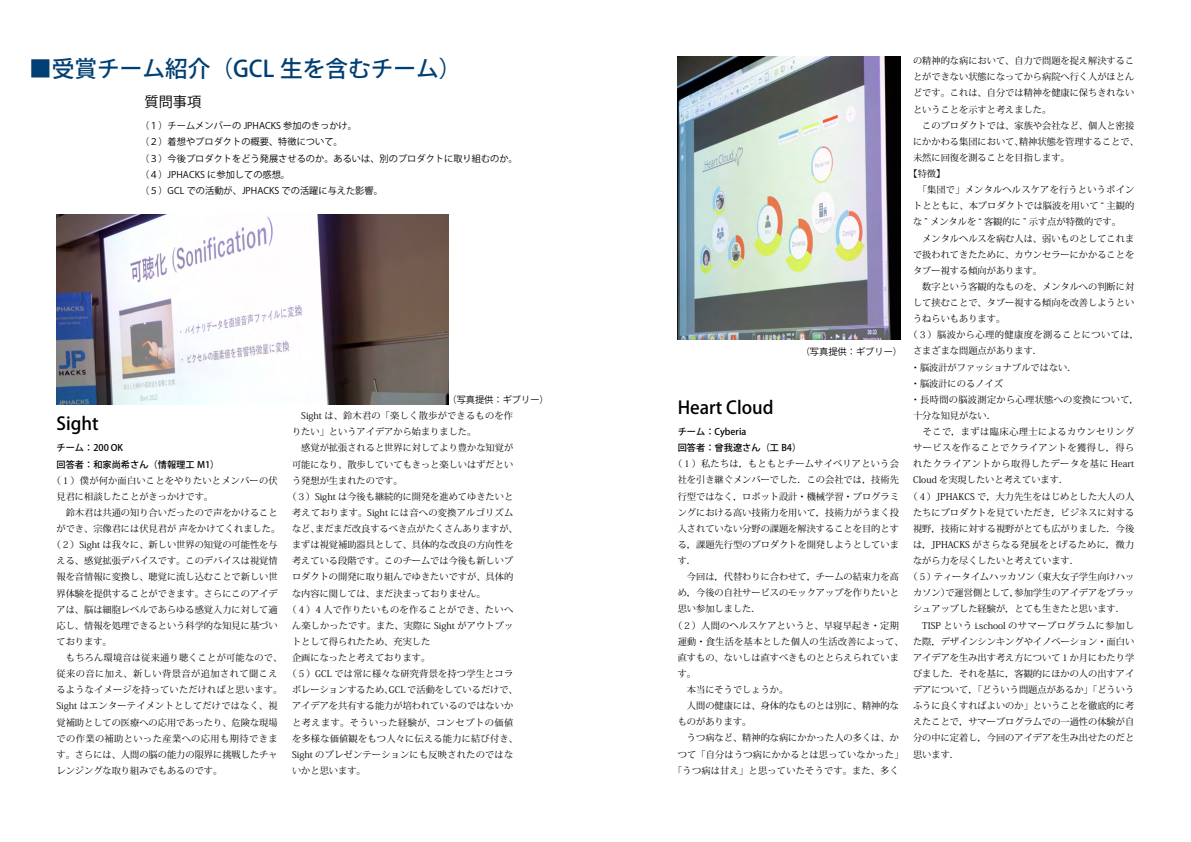
<style>
.page{position:relative;width:1191px;height:842px;background:#fff}
.page>*{position:absolute;margin:0;border:0;box-sizing:border-box;transform-origin:0 0}
.t1{font:500 22.7px "Koz Go Pro";color:#003f73}
.t2{font:500 17.7px "Koz Go Pro";color:#000}
.t3{font:14.2px "Koz Go Pro";color:#000}
.t4{font:9.2px "Koz Min Pro";color:#000}
.t5{font:9.2px "Koz Min Pro";letter-spacing:.025em;color:#000}
.t6{font:9.2px/16.1px "Koz Go Pro";color:#000}
.t7{font:9.2px "Koz Min Pro";letter-spacing:.05em;color:#000}
.t8{font:500 9.2px/16.1px "Koz Go Pro";color:#000}
.t9{font:9.2px "Koz Min Pro";letter-spacing:.035em;color:#000}
.t10{font:9.2px "Koz Min Pro";letter-spacing:.055em;color:#000}
.t11{font:9.2px "Koz Min Pro";letter-spacing:.03em;color:#000}
.t12{font:9.2px "Koz Min Pro";letter-spacing:.04em;color:#000}
.t13{font:9.2px "Koz Min Pro";letter-spacing:.02em;color:#000}
.t14{font:9.2px "Koz Min Pro";letter-spacing:.065em;color:#000}
.t15{font:9.2px "Koz Min Pro";letter-spacing:.045em;color:#000}
</style>
<div class="page">
<img style="left:57px;top:214px;width:392px;height:190px">
<img style="left:677px;top:57px;width:223px;height:282px">
<h1 class="t1" style="left:29px;top:54px;width:434px">■受賞チーム紹介（GCL 生を含むチーム）</h1>
<h3 class="t3" style="left:145px;top:93px;width:58px">質問事項</h3>
<p class="t6" style="left:140px;top:118px;width:379px">（１）チームメンバーの JPHACKS 参加のきっかけ。<br>（２）着想やプロダクトの概要、特徴について。<br>（３）今後プロダクトをどう発展させるのか。あるいは、別のプロダクトに取り組むのか。（４）JPHACKS に参加しての感想。<br>（５）GCL での活動が、JPHACKS での活躍に与えた影響。</p>
<h2 class="t2" style="left:56px;top:413px;width:44px">Sight</h2>
<p class="t8" style="left:56px;top:440px;width:164px">チーム：200 OK<br>回答者：和家尚希さん（情報理工 M1）</p>
<p class="t5" style="left:52px;top:474px;width:227px">（１）僕が何か面白いことをやりたいとメンバーの伏</p>
<p class="t4" style="left:56px;top:490px;width:158px">見君に相談したことがきっかけです。</p>
<p class="t4" style="left:56px;top:506px;width:223px">　鈴木君は共通の知り合いだったので声をかけること</p>
<p class="t4" style="left:56px;top:522px;width:225px">ができ、宗像君には伏見君が 声をかけてくれました。</p>
<p class="t4" style="left:52px;top:538px;width:227px">（２）Sight は我々に、新しい世界の知覚の可能性を与</p>
<p class="t4" style="left:56px;top:554px;width:223px">える、感覚拡張デバイスです。このデバイスは視覚情</p>
<p class="t4" style="left:56px;top:570px;width:223px">報を音情報に変換し、聴覚に流し込むことで新しい世</p>
<p class="t4" style="left:56px;top:587px;width:223px">界体験を提供することができます。さらにこのアイデ</p>
<p class="t4" style="left:56px;top:603px;width:223px">アは、脳は細胞レベルであらゆる感覚入力に対して適</p>
<p class="t4" style="left:56px;top:619px;width:223px">応し、情報を処理できるという科学的な知見に基づい</p>
<p class="t4" style="left:56px;top:635px;width:57px">ております。</p>
<p class="t5" style="left:56px;top:651px;width:227px">　もちろん環境音は従来通り聴くことが可能なので、</p>
<p class="t7" style="left:56px;top:667px;width:223px">従来の音に加え、新しい背景音が追加されて聞こえ</p>
<p class="t5" style="left:56px;top:683px;width:227px">るようなイメージを持っていただければと思います。</p>
<p class="t5" style="left:56px;top:699px;width:223px">Sight はエンターテイメントとしてだけではなく、視</p>
<p class="t4" style="left:56px;top:716px;width:223px">覚補助としての医療への応用であったり、危険な現場</p>
<p class="t15" style="left:56px;top:732px;width:223px">での作業の補助といった産業への応用も期待できま</p>
<p class="t4" style="left:56px;top:748px;width:223px">す。さらには、人間の脳の能力の限界に挑戦したチャ</p>
<p class="t4" style="left:56px;top:764px;width:167px">レンジングな取り組みでもあるのです。</p>
<p class="t6" style="left:447px;top:392px;width:103px">（写真提供：ギブリー）</p>
<p class="t11" style="left:292px;top:409px;width:223px">　Sight は、鈴木君の「楽しく散歩ができるものを作</p>
<p class="t4" style="left:292px;top:425px;width:186px">りたい」というアイデアから始まりました。</p>
<p class="t4" style="left:292px;top:441px;width:223px">　感覚が拡張されると世界に対してより豊かな知覚が</p>
<p class="t4" style="left:292px;top:458px;width:223px">可能になり、散歩していてもきっと楽しいはずだとい</p>
<p class="t4" style="left:292px;top:474px;width:112px">う発想が生まれたのです。</p>
<p class="t4" style="left:287px;top:490px;width:227px">（３）Sight は今後も継続的に開発を進めてゆきたいと</p>
<p class="t5" style="left:292px;top:506px;width:223px">考えております。Sight には音への変換アルゴリズム</p>
<p class="t4" style="left:292px;top:522px;width:227px">など、まだまだ改良するべき点がたくさんありますが、</p>
<p class="t4" style="left:292px;top:538px;width:223px">まずは視覚補助器具として、具体的な改良の方向性を</p>
<p class="t4" style="left:292px;top:554px;width:223px">考えている段階です。このチームでは今後も新しいプ</p>
<p class="t4" style="left:292px;top:570px;width:223px">ロダクトの開発に取り組んでゆきたいですが、具体的</p>
<p class="t4" style="left:292px;top:587px;width:195px">な内容に関しては、まだ決まっておりません。</p>
<p class="t9" style="left:287px;top:603px;width:227px">（４）4 人で作りたいものを作ることができ、たいへ</p>
<p class="t4" style="left:292px;top:619px;width:223px">ん楽しかったです。また、実際に Sight がアウトプッ</p>
<p class="t4" style="left:292px;top:635px;width:140px">トとして得られたため、充実した</p>
<p class="t4" style="left:292px;top:651px;width:140px">企画になったと考えております。</p>
<p class="t13" style="left:287px;top:667px;width:227px">（５）GCL では常に様々な研究背景を持つ学生とコラ</p>
<p class="t4" style="left:292px;top:683px;width:227px">ボレーションするため、GCL で活動をしているだけで、</p>
<p class="t4" style="left:292px;top:699px;width:223px">アイデアを共有する能力が培われているのではないか</p>
<p class="t7" style="left:292px;top:716px;width:223px">と考えます。そういった経験が、コンセプトの価値</p>
<p class="t5" style="left:292px;top:732px;width:227px">を多様な価値観をもつ人々に伝える能力に結び付き、</p>
<p class="t5" style="left:292px;top:748px;width:223px">Sight のプレゼンテーションにも反映されたのではな</p>
<p class="t4" style="left:292px;top:764px;width:75px">いかと思います。</p>
<p class="t6" style="left:800px;top:343px;width:103px">（写真提供：ギブリー）</p>
<h2 class="t2" style="left:677px;top:396px;width:97px">Heart Cloud</h2>
<p class="t8" style="left:677px;top:424px;width:125px">チーム：Cyberia<br>回答者：曾我遼さん（工 B4）</p>
<p class="t5" style="left:673px;top:457px;width:227px">（１）私たちは，もともとチームサイベリアという会</p>
<p class="t4" style="left:677px;top:473px;width:223px">社を引き継ぐメンバーでした．この会社では，技術先</p>
<p class="t4" style="left:677px;top:490px;width:223px">行型ではなく，ロボット設計・機械学習・プログラミ</p>
<p class="t4" style="left:677px;top:506px;width:223px">ングにおける高い技術力を用いて，技術力がうまく投</p>
<p class="t4" style="left:677px;top:522px;width:223px">入されていない分野の課題を解決することを目的とす</p>
<p class="t4" style="left:677px;top:538px;width:223px">る，課題先行型のプロダクトを開発しようとしていま</p>
<p class="t4" style="left:677px;top:554px;width:20px">す．</p>
<p class="t4" style="left:677px;top:570px;width:223px">　今回は，代替わりに合わせて，チームの結束力を高</p>
<p class="t4" style="left:677px;top:586px;width:223px">め，今後の自社サービスのモックアップを作りたいと</p>
<p class="t4" style="left:677px;top:602px;width:84px">思い参加しました．</p>
<p class="t5" style="left:673px;top:619px;width:227px">（２）人間のヘルスケアというと、早寝早起き・定期</p>
<p class="t5" style="left:677px;top:635px;width:227px">運動・食生活を基本とした個人の生活改善によって、</p>
<p class="t4" style="left:677px;top:651px;width:223px">直すもの、ないしは直すべきものととらえられていま</p>
<p class="t4" style="left:677px;top:667px;width:20px">す。</p>
<p class="t4" style="left:677px;top:683px;width:112px">　本当にそうでしょうか。</p>
<p class="t4" style="left:677px;top:699px;width:223px">　人間の健康には、身体的なものとは別に、精神的な</p>
<p class="t4" style="left:677px;top:715px;width:75px">ものがあります。</p>
<p class="t4" style="left:677px;top:731px;width:223px">　うつ病など、精神的な病にかかった人の多くは、か</p>
<p class="t5" style="left:677px;top:748px;width:227px">つて「自分はうつ病にかかるとは思っていなかった」</p>
<p class="t5" style="left:673px;top:764px;width:227px">「うつ病は甘え」と思っていたそうです。また、多く</p>
<p class="t4" style="left:913px;top:54px;width:223px">の精神的な病において、自力で問題を捉え解決するこ</p>
<p class="t4" style="left:913px;top:70px;width:223px">とができない状態になってから病院へ行く人がほとん</p>
<p class="t4" style="left:913px;top:87px;width:223px">どです。これは、自分では精神を健康に保ちきれない</p>
<p class="t4" style="left:913px;top:103px;width:140px">ということを示すと考えました。</p>
<p class="t4" style="left:913px;top:119px;width:223px">　このプロダクトでは、家族や会社など、個人と密接</p>
<p class="t4" style="left:913px;top:135px;width:227px">にかかわる集団において、精神状態を管理することで、</p>
<p class="t4" style="left:913px;top:151px;width:158px">未然に回復を測ることを目指します。</p>
<p class="t4" style="left:908px;top:167px;width:38px">【特徴】</p>
<p class="t5" style="left:913px;top:183px;width:223px">　「集団で」メンタルヘルスケアを行うというポイン</p>
<p class="t4" style="left:913px;top:199px;width:223px">トとともに、本プロダクトでは脳波を用いて “ 主観的</p>
<p class="t4" style="left:913px;top:215px;width:209px">な ” メンタルを “ 客観的に ” 示す点が特徴的です。</p>
<p class="t4" style="left:913px;top:232px;width:223px">　メンタルヘルスを病む人は、弱いものとしてこれま</p>
<p class="t4" style="left:913px;top:248px;width:223px">で扱われてきたために、カウンセラーにかかることを</p>
<p class="t4" style="left:913px;top:264px;width:130px">タブー視する傾向があります。</p>
<p class="t4" style="left:913px;top:280px;width:223px">　数字という客観的なものを、メンタルへの判断に対</p>
<p class="t4" style="left:913px;top:296px;width:223px">して挟むことで、タブー視する傾向を改善しようとい</p>
<p class="t4" style="left:913px;top:312px;width:94px">うねらいもあります。</p>
<p class="t7" style="left:908px;top:328px;width:232px">（３）脳波から心理的健康度を測ることについては，</p>
<p class="t4" style="left:913px;top:344px;width:130px">さまざまな問題点があります．</p>
<p class="t4" style="left:910px;top:361px;width:167px">・脳波計がファッショナブルではない．</p>
<p class="t4" style="left:910px;top:377px;width:94px">・脳波計にのるノイズ</p>
<p class="t9" style="left:910px;top:393px;width:229px">・長時間の脳波測定から心理状態への変換について，</p>
<p class="t4" style="left:913px;top:409px;width:84px">十分な知見がない．</p>
<p class="t7" style="left:913px;top:425px;width:223px">　そこで，まずは臨床心理士によるカウンセリング</p>
<p class="t7" style="left:913px;top:441px;width:223px">サービスを作ることでクライアントを獲得し，得ら</p>
<p class="t14" style="left:913px;top:457px;width:223px">れたクライアントから取得したデータを基に Heart</p>
<p class="t4" style="left:913px;top:473px;width:157px">Cloud を実現したいと考えています．</p>
<p class="t4" style="left:908px;top:490px;width:227px">（４）JPHAKCS で，大力先生をはじめとした大人の人</p>
<p class="t4" style="left:913px;top:506px;width:223px">たちにプロダクトを見ていただき，ビジネスに対する</p>
<p class="t4" style="left:913px;top:522px;width:223px">視野，技術に対する視野がとても広がりました．今後</p>
<p class="t12" style="left:913px;top:538px;width:223px">は，JPHACKS がさらなる発展をとげるために，微力</p>
<p class="t4" style="left:913px;top:554px;width:167px">ながら力を尽くしたいと考えています．</p>
<p class="t4" style="left:908px;top:570px;width:227px">（５）ティータイムハッカソン（東大女子学生向けハッ</p>
<p class="t4" style="left:913px;top:586px;width:223px">カソン）で運営側として，参加学生のアイデアをブラッ</p>
<p class="t4" style="left:913px;top:602px;width:213px">シュアップした経験が，とても生きたと思います．</p>
<p class="t10" style="left:913px;top:619px;width:223px">　TISP という i.school のサマープログラムに参加し</p>
<p class="t4" style="left:913px;top:635px;width:223px">た際，デザインシンキングやイノベーション・面白い</p>
<p class="t4" style="left:913px;top:651px;width:223px">アイデアを生み出す考え方について１か月にわたり学</p>
<p class="t4" style="left:913px;top:667px;width:223px">びました．それを基に，客観的にほかの人の出すアイ</p>
<p class="t4" style="left:913px;top:683px;width:223px">デアについて，「どういう問題点があるか」「どういう</p>
<p class="t4" style="left:913px;top:699px;width:223px">ふうに良くすればよいのか」ということを徹底的に考</p>
<p class="t4" style="left:913px;top:715px;width:223px">えたことで，サマープログラムでの一過性の体験が自</p>
<p class="t4" style="left:913px;top:731px;width:223px">分の中に定着し，今回のアイデアを生み出せたのだと</p>
<p class="t4" style="left:913px;top:748px;width:48px">思います．</p>
</div>
